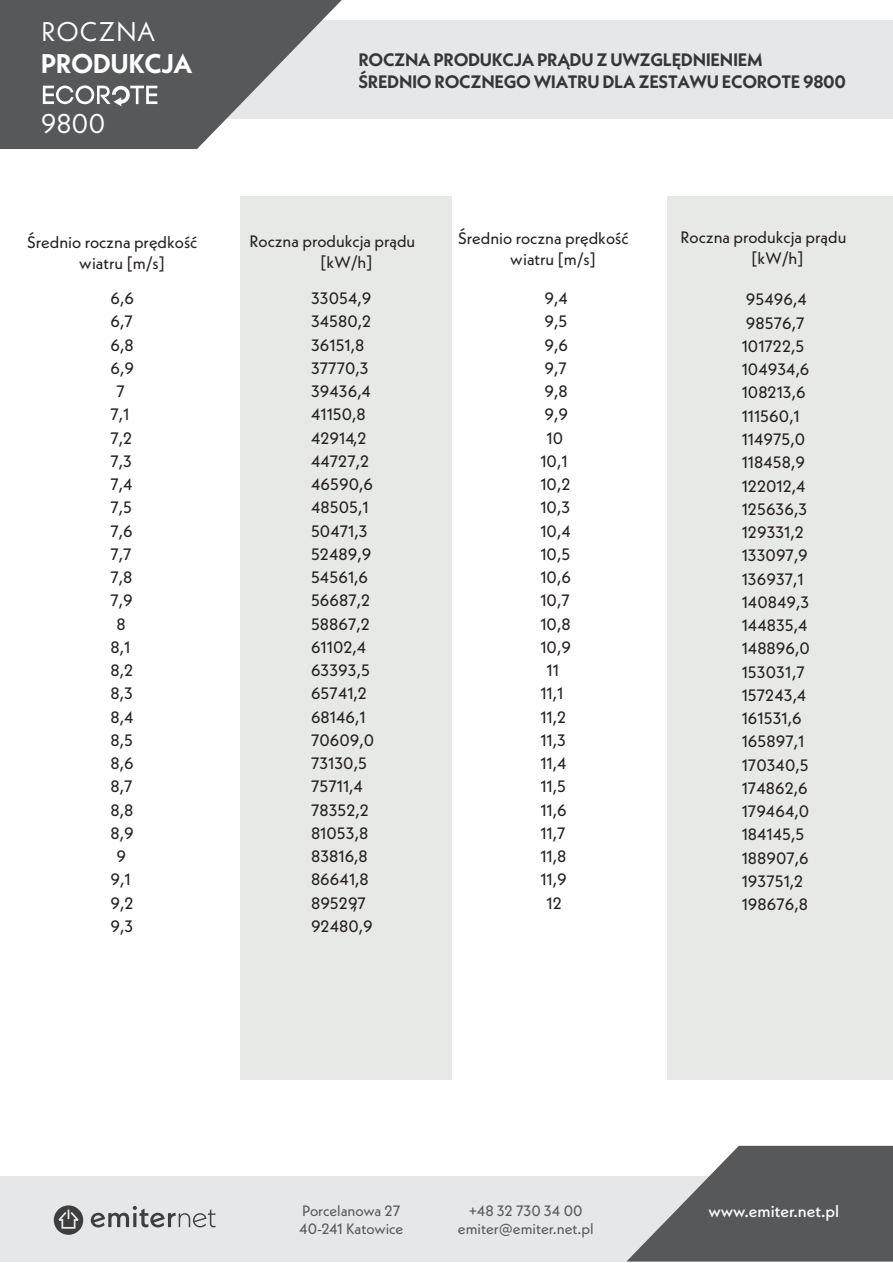
<style>
.page{position:relative;width:893px;height:1263px;background:#fff}
.page>*{position:absolute;margin:0;border:0;box-sizing:border-box;transform-origin:0 0}
.t1{font:27.15px "Neue Kabel";color:#fff}
.t2{font:700 27px "Neue Kabel";letter-spacing:-.02em;color:#fff}
.t3{font:27px "Neue Kabel";letter-spacing:.01em;color:#fff}
.t4{font:700 18px/21.6px "Neue Kabel";letter-spacing:-.02em;color:#323738}
.t5{font:16.5px/21.3px "Neue Kabel";color:#231f20}
.t6{font:500 16.5px "Neue Kabel";color:#fff}
.t7{font:15px/18px "Neue Kabel";color:#57585a;text-align:center}
</style>
<div class="page">
<div style="left:667px;top:196px;width:225px;height:883px;background:#e7e9e7"></div>
<div style="left:240px;top:196px;width:211px;height:883px;background:#e7e9e7"></div>
<div style="left:0;top:20px;width:892px;height:99px;background:#e6e7e9"></div>
<svg style="left:0;top:0;width:342px;height:149px;fill:#57585a"></svg>
<div style="left:0;top:1176px;width:892px;height:86px;background:#e6e7e9"></div>
<svg style="left:626px;top:1146px;width:266px;height:116px"></svg>
<svg style="left:91px;top:1206px;width:124px;height:21px"></svg>
<svg style="left:54px;top:1205px;width:29px;height:30px"></svg>
<svg style="left:43px;top:85px;width:114px;height:21px"></svg>
<h2 class="t3" style="left:41px;top:14px;width:116px">ROCZNA</h2>
<h2 class="t2" style="left:41px;top:47px;width:153px">PRODUKCJA</h2>
<h1 class="t1" style="left:41px;top:106px;width:66px">9800</h1>
<p class="t4" style="left:358px;top:49px;width:489px">ROCZNA PRODUKCJA PRĄDU Z UWZGLĘDNIENIEM<br>ŚREDNIO ROCZNEGO WIATRU DLA ZESTAWU ECOROTE 9800</p>
<p class="t5" style="left:79px;top:231px;width:120px;text-indent:-52px">Średnio roczna prędkość wiatru [m/s]</p>
<p class="t5" style="left:320px;top:230px;width:96px;text-indent:-71px">Roczna produkcja prądu [kW/h]</p>
<p class="t5" style="left:510px;top:227px;width:120px;text-indent:-52px">Średnio roczna prędkość wiatru [m/s]</p>
<p class="t5" style="left:751px;top:227px;width:96px;text-indent:-71px">Roczna produkcja prądu [kW/h]</p>
<p class="t5" style="left:110px;top:288px;width:25px">6,6</p>
<p class="t5" style="left:311px;top:288px;width:62px">33054,9</p>
<p class="t5" style="left:110px;top:311px;width:24px">6,7</p>
<p class="t5" style="left:311px;top:311px;width:62px">34580,2</p>
<p class="t5" style="left:110px;top:334px;width:25px">6,8</p>
<p class="t5" style="left:311px;top:334px;width:55px">36151,8</p>
<p class="t5" style="left:110px;top:357px;width:25px">6,9</p>
<p class="t5" style="left:311px;top:357px;width:59px">37770,3</p>
<p class="t5" style="left:116px;top:381px;width:10px">7</p>
<p class="t5" style="left:311px;top:381px;width:61px">39436,4</p>
<p class="t5" style="left:110px;top:404px;width:20px">7,1</p>
<p class="t5" style="left:311px;top:404px;width:56px">41150,8</p>
<p class="t5" style="left:110px;top:427px;width:23px">7,2</p>
<p class="t5" style="left:311px;top:427px;width:57px">42914,2</p>
<p class="t5" style="left:110px;top:450px;width:23px">7,3</p>
<p class="t5" style="left:311px;top:450px;width:60px">44727,2</p>
<p class="t5" style="left:110px;top:474px;width:24px">7,4</p>
<p class="t5" style="left:311px;top:474px;width:63px">46590,6</p>
<p class="t5" style="left:110px;top:497px;width:23px">7,5</p>
<p class="t5" style="left:311px;top:497px;width:59px">48505,1</p>
<p class="t5" style="left:110px;top:520px;width:24px">7,6</p>
<p class="t5" style="left:311px;top:520px;width:58px">50471,3</p>
<p class="t5" style="left:110px;top:543px;width:23px">7,7</p>
<p class="t5" style="left:311px;top:543px;width:62px">52489,9</p>
<p class="t5" style="left:110px;top:567px;width:23px">7,8</p>
<p class="t5" style="left:311px;top:567px;width:59px">54561,6</p>
<p class="t5" style="left:110px;top:590px;width:24px">7,9</p>
<p class="t5" style="left:311px;top:590px;width:61px">56687,2</p>
<p class="t5" style="left:116px;top:613px;width:11px">8</p>
<p class="t5" style="left:311px;top:613px;width:60px">58867,2</p>
<p class="t5" style="left:110px;top:636px;width:21px">8,1</p>
<p class="t5" style="left:311px;top:636px;width:57px">61102,4</p>
<p class="t5" style="left:110px;top:660px;width:24px">8,2</p>
<p class="t5" style="left:311px;top:660px;width:60px">63393,5</p>
<p class="t5" style="left:110px;top:683px;width:24px">8,3</p>
<p class="t5" style="left:311px;top:683px;width:57px">65741,2</p>
<p class="t5" style="left:110px;top:706px;width:24px">8,4</p>
<p class="t5" style="left:311px;top:706px;width:56px">68146,1</p>
<p class="t5" style="left:110px;top:729px;width:24px">8,5</p>
<p class="t5" style="left:311px;top:729px;width:65px">70609,0</p>
<p class="t5" style="left:110px;top:753px;width:25px">8,6</p>
<p class="t5" style="left:311px;top:753px;width:57px">73130,5</p>
<p class="t5" style="left:110px;top:776px;width:23px">8,7</p>
<p class="t5" style="left:311px;top:776px;width:53px">75711,4</p>
<p class="t5" style="left:110px;top:799px;width:24px">8,8</p>
<p class="t5" style="left:311px;top:799px;width:59px">78352,2</p>
<p class="t5" style="left:110px;top:822px;width:25px">8,9</p>
<p class="t5" style="left:311px;top:822px;width:59px">81053,8</p>
<p class="t5" style="left:116px;top:846px;width:11px">9</p>
<p class="t5" style="left:311px;top:846px;width:58px">83816,8</p>
<p class="t5" style="left:110px;top:869px;width:22px">9,1</p>
<p class="t5" style="left:311px;top:869px;width:59px">86641,8</p>
<p class="t5" style="left:110px;top:892px;width:25px">9,2</p>
<p class="t5" style="left:311px;top:892px;width:56px">89529,7</p>
<p class="t5" style="left:110px;top:915px;width:24px">9,3</p>
<p class="t5" style="left:311px;top:915px;width:63px">92480,9</p>
<p class="t5" style="left:544px;top:288px;width:25px">9,4</p>
<p class="t5" style="left:746px;top:289px;width:62px">95496,4</p>
<p class="t5" style="left:544px;top:311px;width:24px">9,5</p>
<p class="t5" style="left:746px;top:312px;width:60px">98576,7</p>
<p class="t5" style="left:544px;top:334px;width:25px">9,6</p>
<p class="t5" style="left:741px;top:335px;width:64px">101722,5</p>
<p class="t5" style="left:544px;top:357px;width:24px">9,7</p>
<p class="t5" style="left:741px;top:358px;width:69px">104934,6</p>
<p class="t5" style="left:544px;top:381px;width:25px">9,8</p>
<p class="t5" style="left:741px;top:382px;width:65px">108213,6</p>
<p class="t5" style="left:544px;top:404px;width:25px">9,9</p>
<p class="t5" style="left:741px;top:405px;width:59px">111560,1</p>
<p class="t5" style="left:546px;top:427px;width:18px">10</p>
<p class="t5" style="left:741px;top:428px;width:65px">114975,0</p>
<p class="t5" style="left:540px;top:450px;width:29px">10,1</p>
<p class="t5" style="left:741px;top:451px;width:65px">118458,9</p>
<p class="t5" style="left:540px;top:474px;width:31px">10,2</p>
<p class="t5" style="left:741px;top:475px;width:65px">122012,4</p>
<p class="t5" style="left:540px;top:497px;width:31px">10,3</p>
<p class="t5" style="left:741px;top:498px;width:67px">125636,3</p>
<p class="t5" style="left:540px;top:520px;width:32px">10,4</p>
<p class="t5" style="left:741px;top:521px;width:64px">129331,2</p>
<p class="t5" style="left:540px;top:543px;width:31px">10,5</p>
<p class="t5" style="left:741px;top:544px;width:68px">133097,9</p>
<p class="t5" style="left:540px;top:567px;width:32px">10,6</p>
<p class="t5" style="left:741px;top:568px;width:63px">136937,1</p>
<p class="t5" style="left:540px;top:590px;width:31px">10,7</p>
<p class="t5" style="left:741px;top:591px;width:69px">140849,3</p>
<p class="t5" style="left:540px;top:613px;width:32px">10,8</p>
<p class="t5" style="left:741px;top:614px;width:67px">144835,4</p>
<p class="t5" style="left:540px;top:636px;width:32px">10,9</p>
<p class="t5" style="left:741px;top:638px;width:70px">148896,0</p>
<p class="t5" style="left:546px;top:660px;width:14px">11</p>
<p class="t5" style="left:741px;top:661px;width:65px">153031,7</p>
<p class="t5" style="left:540px;top:683px;width:24px">11,1</p>
<p class="t5" style="left:741px;top:684px;width:66px">157243,4</p>
<p class="t5" style="left:540px;top:706px;width:27px">11,2</p>
<p class="t5" style="left:741px;top:707px;width:61px">161531,6</p>
<p class="t5" style="left:540px;top:729px;width:27px">11,3</p>
<p class="t5" style="left:741px;top:731px;width:64px">165897,1</p>
<p class="t5" style="left:540px;top:753px;width:28px">11,4</p>
<p class="t5" style="left:741px;top:754px;width:68px">170340,5</p>
<p class="t5" style="left:540px;top:776px;width:27px">11,5</p>
<p class="t5" style="left:741px;top:777px;width:67px">174862,6</p>
<p class="t5" style="left:540px;top:799px;width:28px">11,6</p>
<p class="t5" style="left:741px;top:800px;width:69px">179464,0</p>
<p class="t5" style="left:540px;top:822px;width:27px">11,7</p>
<p class="t5" style="left:741px;top:824px;width:64px">184145,5</p>
<p class="t5" style="left:540px;top:846px;width:27px">11,8</p>
<p class="t5" style="left:741px;top:847px;width:69px">188907,6</p>
<p class="t5" style="left:540px;top:869px;width:28px">11,9</p>
<p class="t5" style="left:741px;top:870px;width:63px">193751,2</p>
<p class="t5" style="left:546px;top:893px;width:17px">12</p>
<p class="t5" style="left:741px;top:894px;width:68px">198676,8</p>
<p class="t7" style="left:458px;top:1201px;width:137px">+48 32 730 34 00 emiter@emiter.net.pl</p>
<p class="t7" style="left:299px;top:1201px;width:106px;text-align:left">Porcelanowa 27<br>40-241 Katowice</p>
<p class="t6" style="left:708px;top:1200px;width:132px">www.emiter.net.pl</p>
</div>
